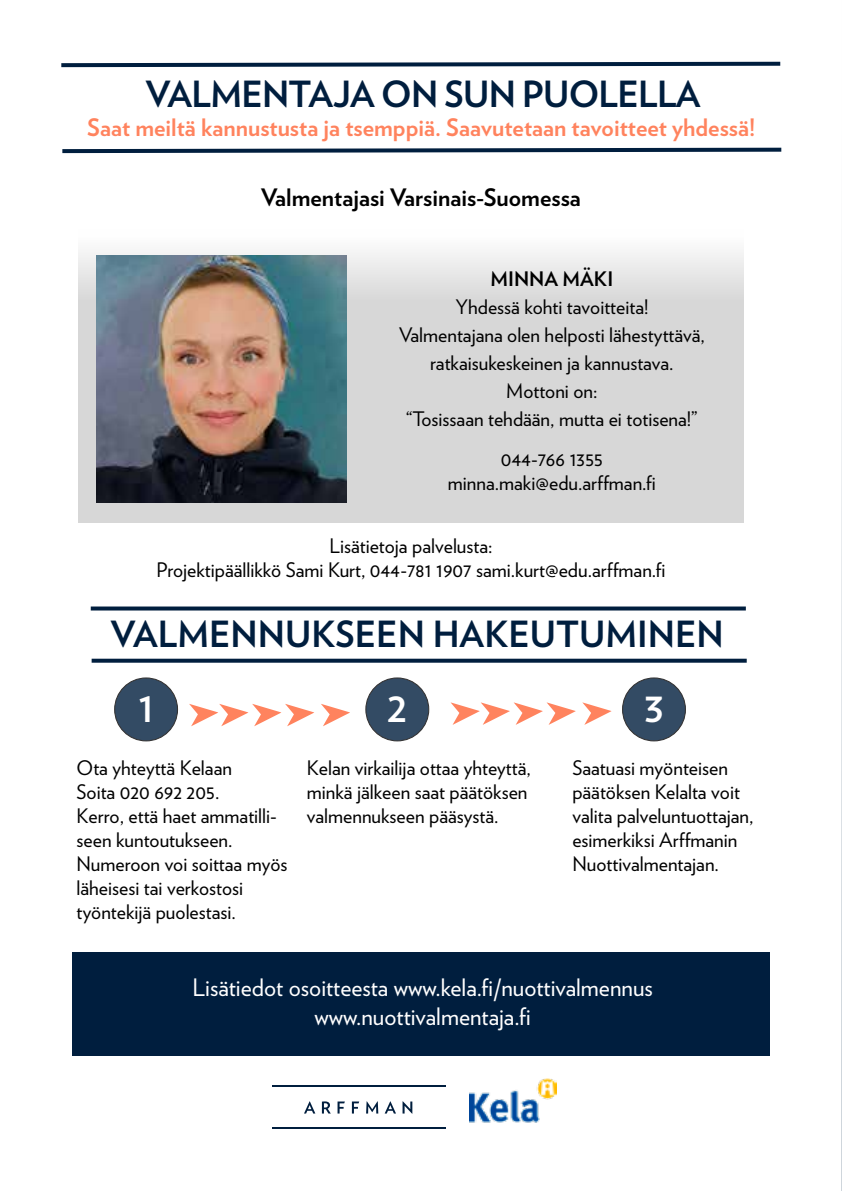
<style>
.page{position:relative;width:842px;height:1191px;background:#fff}
.page>*{position:absolute;margin:0;border:0;box-sizing:border-box;transform-origin:0 0}
.t1{font:700 36px "Verlag";color:#001e3e}
.t2{font:700 36px "Verlag";letter-spacing:-.02em;color:#001e3e}
.t3{font:700 34.6px "Verlag";color:#fff}
.t4{font:24px/28.8px "Verlag";color:#fff;text-align:center}
.t5{font:700 24px "Verlag";color:#ff835e}
.t6{font:700 24px "Verlag";color:#000}
.t7{font:20px/24px "Verlag";color:#000}
.t8{font:700 20px "Verlag";color:#000}
</style>
<div class="page">
<hr style="left:841px;top:0;width:1px;height:1191px;background:#cfd6dc">
<div style="left:72px;top:952px;width:698px;height:103px;background:#001e3e"></div>
<svg style="left:92px;top:658px;width:655px;height:4px;background:#2c455f"></svg>
<svg style="left:91px;top:606px;width:655px;height:4px;background:#213b56"></svg>
<svg style="left:62px;top:147px;width:720px;height:7px"></svg>
<svg style="left:61px;top:61px;width:720px;height:7px"></svg>
<div style="left:115px;top:678px;width:63px;height:63px;background:#334b64;border-radius:50%"></div>
<div style="left:114px;top:677px;width:64px;height:64px;border:1px solid #000;border-radius:50%"></div>
<div style="left:366px;top:678px;width:63px;height:63px;background:#334b64;border-radius:50%"></div>
<div style="left:365px;top:677px;width:64px;height:64px;border:1px solid #000;border-radius:50%"></div>
<div style="left:622px;top:678px;width:63px;height:63px;background:#334b64;border-radius:50%"></div>
<div style="left:622px;top:677px;width:64px;height:64px;border:1px solid #000;border-radius:50%"></div>
<svg style="left:450px;top:702px;width:126px;height:23px"></svg>
<svg style="left:582px;top:702px;width:29px;height:23px"></svg>
<svg style="left:189px;top:704px;width:125px;height:22px"></svg>
<svg style="left:321px;top:704px;width:29px;height:22px"></svg>
<svg style="left:304px;top:1101px;width:108px;height:12px"></svg>
<hr style="left:272px;top:1127px;width:174px;height:2px;background:#001e3e">
<hr style="left:272px;top:1084px;width:174px;height:2px;background:#001e3e">
<img style="left:469px;top:1078px;width:88px;height:45px">
<svg style="left:79px;top:252px;width:665px;height:271px;background:#d9d9d9"></svg>
<img style="left:97px;top:255px;width:250px;height:247px">
<h1 class="t2" style="left:146px;top:65px;width:556px">VALMENTAJA ON SUN PUOLELLA</h1>
<p class="t5" style="left:87px;top:109px;width:670px">Saat meiltä kannustusta ja tsemppiä. Saavutetaan tavoitteet yhdessä!</p>
<p class="t6" style="left:261px;top:179px;width:321px">Valmentajasi Varsinais-Suomessa</p>
<p class="t8" style="left:491px;top:263px;width:124px">MINNA MÄKI</p>
<p class="t7" style="left:399px;top:292px;width:307px;line-height:28px;text-align:center">Yhdessä kohti tavoitteita!<br>Valmentajana olen helposti lähestyttävä, ratkaisukeskeinen ja kannustava.<br>Mottoni on:<br>“Tosissaan tehdään, mutta ei totisena!”</p>
<p class="t7" style="left:448px;top:446px;width:209px;text-align:center">044-766 1355 minna.maki@edu.arffman.fi</p>
<p class="t7" style="left:157px;top:533px;width:510px;text-align:center">Lisätietoja palvelusta:<br>Projektipäällikkö Sami Kurt, 044-781 1907 sami.kurt@edu.arffman.fi</p>
<h1 class="t1" style="left:111px;top:606px;width:615px">VALMENNUKSEEN HAKEUTUMINEN</h1>
<h2 class="t3" style="left:138px;top:682px;width:17px">1</h2>
<h2 class="t3" style="left:387px;top:682px;width:22px">2</h2>
<h2 class="t3" style="left:644px;top:682px;width:21px">3</h2>
<p class="t7" style="left:77px;top:755px;width:212px">Ota yhteyttä Kelaan<br>Soita 020 692 205.<br>Kerro, että haet ammatilli&shy;seen kuntoutukseen.<br>Numeroon voi soittaa myös läheisesi tai verkostosi työntekijä puolestasi.</p>
<p class="t7" style="left:307px;top:755px;width:226px">Kelan virkailija ottaa yhteyttä, minkä jälkeen saat päätöksen valmennukseen pääsystä.</p>
<p class="t7" style="left:572px;top:755px;width:183px">Saatuasi myönteisen päätöksen Kelalta voit valita palveluntuottajan, esimerkiksi Arffmanin<br>Nuottivalmentajan.</p>
<p class="t4" style="left:193px;top:972px;width:462px">Lisätiedot osoitteesta www.kela.fi/nuottivalmennus www.nuottivalmentaja.fi</p>
</div>
